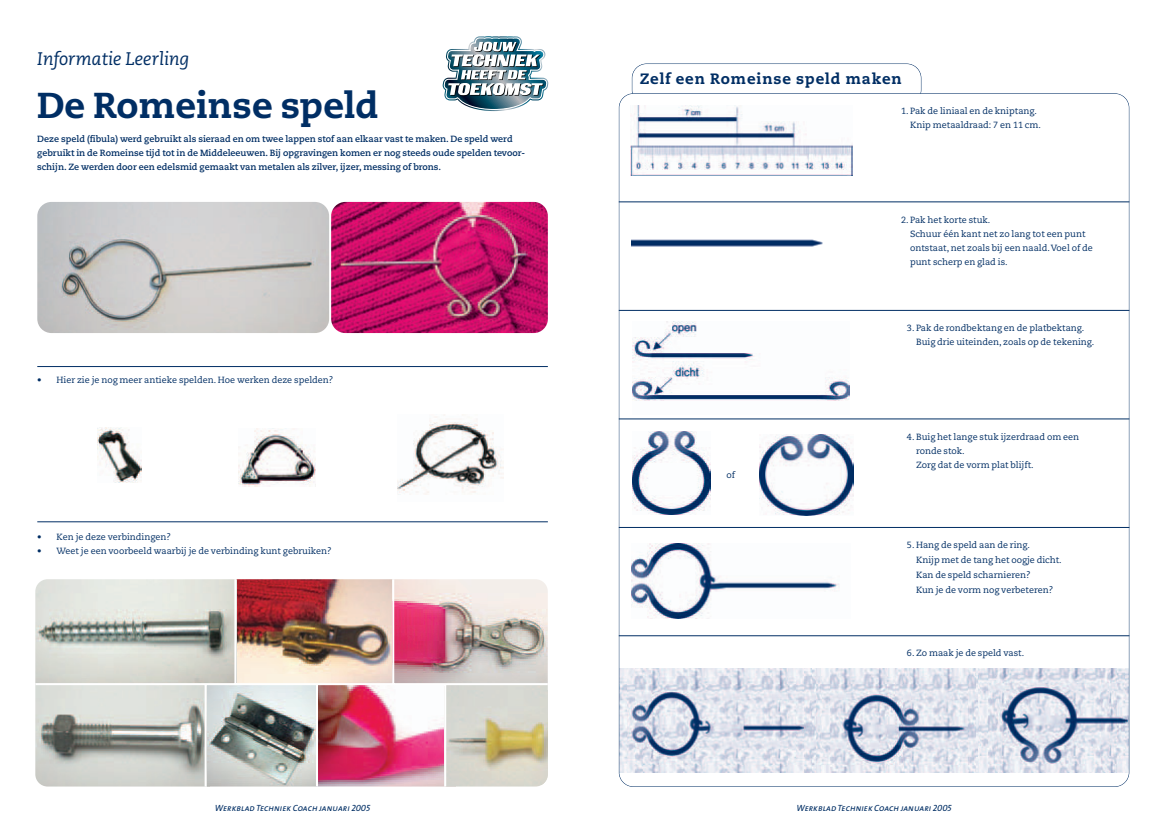
<style>
.page{position:relative;width:1163px;height:828px;background:#fff}
.page>*{position:absolute;margin:0;border:0;box-sizing:border-box;transform-origin:0 0}
.t1{font:36px "Caecilia Heavy+IBBTLK";color:#002e64}
.t2{font:18.2px "Caecilia Italic+ZTNIRL";color:#002e64}
.t3{font:15px "Caecilia Heavy+ZKMNSD";letter-spacing:.06em;color:#002e64}
.t4{font:9px/14px "Caecilia Roman+YCGAWU";color:#002e64}
.t5{font:9px/14px "Caecilia Bold+GSVUZD";color:#002e64}
.t6{font:9px "Caecilia Roman+FBHWIB";color:#002e64}
.t7{font:9px "The Sans Caps Italic+IZKUSZ";color:#002e64}
.t8{font:9px "The Sans Caps Italic+OQAALT";color:#002e64}
</style>
<div class="page">
<img style="left:35px;top:36px;width:514px;height:751px">
<svg style="left:618px;top:63px;width:512px;height:724px"></svg>
<div style="left:1007px;top:14px;width:136px;height:74px;background:#fff"></div>
<h2 class="t2" style="left:37px;top:48px;width:154px">Informatie Leerling</h2>
<h1 class="t1" style="left:37px;top:90px;width:343px">De Romeinse speld</h1>
<p class="t5" style="left:37px;top:133px;width:489px">Deze speld (fibula) werd gebruikt als sieraad en om twee lappen stof aan elkaar vast te maken. De speld werd gebruikt in de Romeinse tijd tot in de Middeleeuwen. Bij opgravingen komen er nog steeds oude spelden tevoor&shy;schijn. Ze werden door een edelsmid gemaakt van metalen als zilver, ijzer, messing of brons.</p>
<p class="t6" style="left:37px;top:376px;width:297px">• Hier zie je nog meer antieke spelden. Hoe werken deze spelden?</p>
<p class="t6" style="left:37px;top:533px;width:135px">• Ken je deze verbindingen?</p>
<p class="t6" style="left:37px;top:547px;width:296px">• Weet je een voorbeeld waarbij je de verbinding kunt gebruiken?</p>
<p class="t7" style="left:215px;top:802px;width:157px">Werkblad Techniek Coach januari 2005</p>
<h3 class="t3" style="left:639px;top:70px;width:263px">Zelf een Romeinse speld maken</h3>
<p class="t4" style="left:909px;top:105px;width:132px;text-indent:-9px">1. Pak de liniaal en de kniptang.<br>Knip metaaldraad: 7 en 11 cm.</p>
<p class="t4" style="left:909px;top:214px;width:184px;text-indent:-9px">2. Pak het korte stuk.<br>Schuur één kant net zo lang tot een punt ontstaat, net zoals bij een naald.Voel of de punt scherp en glad is.</p>
<p class="t4" style="left:726px;top:469px;width:10px">of</p>
<p class="t4" style="left:915px;top:322px;width:180px;text-indent:-9px">3. Pak de rondbektang en de platbektang.<br>Buig drie uiteinden, zoals op de tekening.</p>
<p class="t4" style="left:915px;top:431px;width:165px;text-indent:-9px">4. Buig het lange stuk ijzerdraad om een ronde stok.<br>Zorg dat de vorm plat blijft.</p>
<p class="t4" style="left:915px;top:538px;width:147px;line-height:15px;text-indent:-9px">5. Hang de speld aan de ring.<br>Knijp met de tang het oogje dicht.<br>Kan de speld scharnieren?<br>Kun je de vorm nog verbeteren?</p>
<p class="t4" style="left:906px;top:647px;width:119px">6. Zo maak je de speld vast.</p>
<p class="t8" style="left:796px;top:802px;width:157px">Werkblad Techniek Coach januari 2005</p>
</div>
